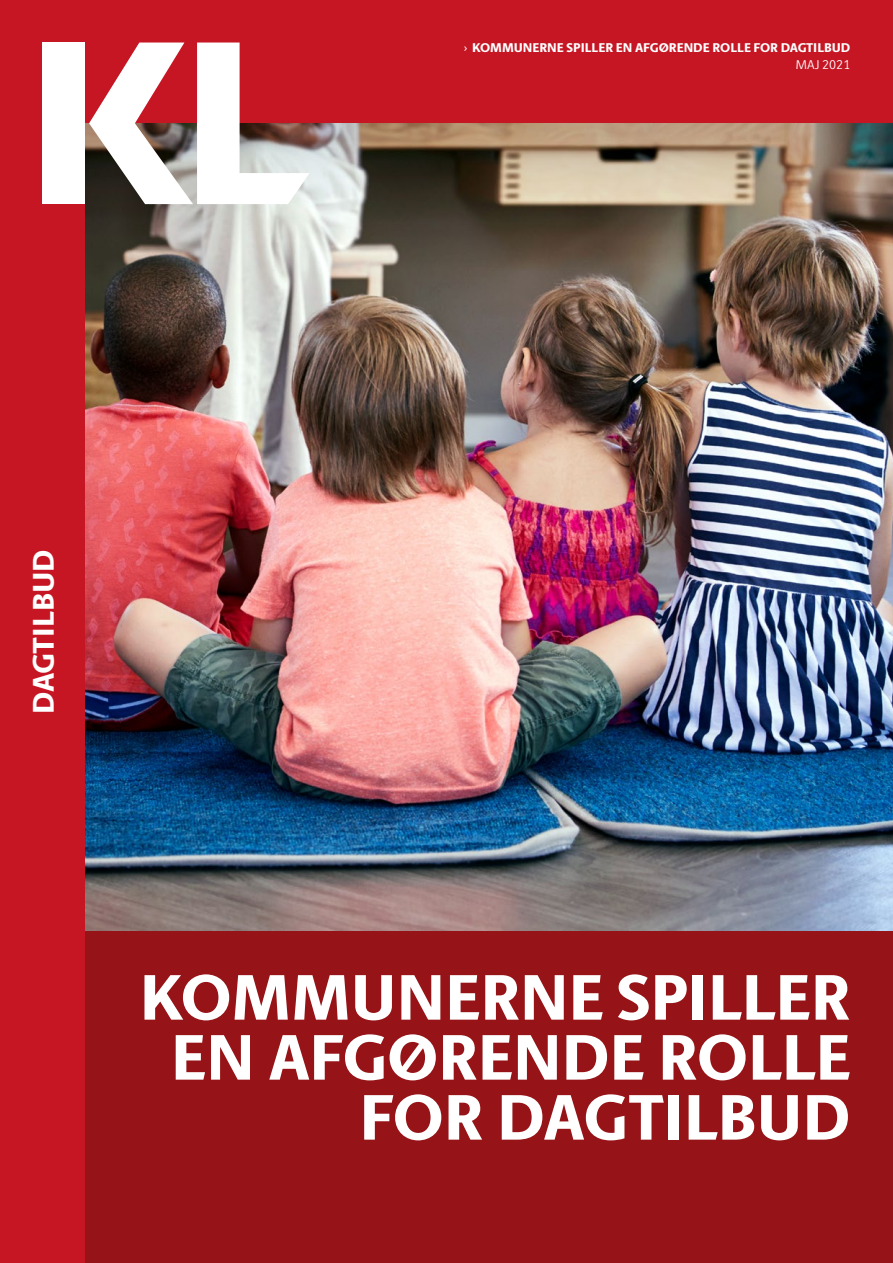
<style>
.page{position:relative;width:893px;height:1263px;background:#c61624}
.page>*{position:absolute;margin:0;border:0;box-sizing:border-box;transform-origin:0 0}
.Forside_OVERSKRIFT1{font:800 64.5px/60px "ID Sans";letter-spacing:-.005em;color:#fff;text-align:right}
.t1{font:800 30px "ID Sans";color:#fff}
.t2{font:800 12.75px "ID Sans";color:#fff}
.Forside_TOP2_-_SANS{font:300 12.75px "ID Sans";color:#fff}
.s1{font-weight:300}
</style>
<div class="page">
<img style="left:85px;top:123px;width:808px;height:808px">
<div style="left:85px;top:931px;width:808px;height:332px;background:#961417"></div>
<div style="left:43px;top:43px;width:42px;height:161px;background:#fff"></div>
<svg style="left:89px;top:43px;width:221px;height:161px"></svg>
<p class="t2" style="left:464px;top:40px;width:388px"><span class="s1">›</span> KOMMUNERNE SPILLER EN AFGØRENDE ROLLE FOR DAGTILBUD</p>
<p class="Forside_TOP2_-_SANS" style="left:796px;top:57px;width:56px">MAJ 2021</p>
<h2 class="t1" style="left:25px;top:713px;width:166px;rotate:-90deg">DAGTILBUD</h2>
<h1 class="Forside_OVERSKRIFT1" style="left:140px;top:968px;width:712px">KOMMUNERNE SPILLER<br>EN AFGØRENDE ROLLE<br>FOR DAGTILBUD</h1>
</div>
